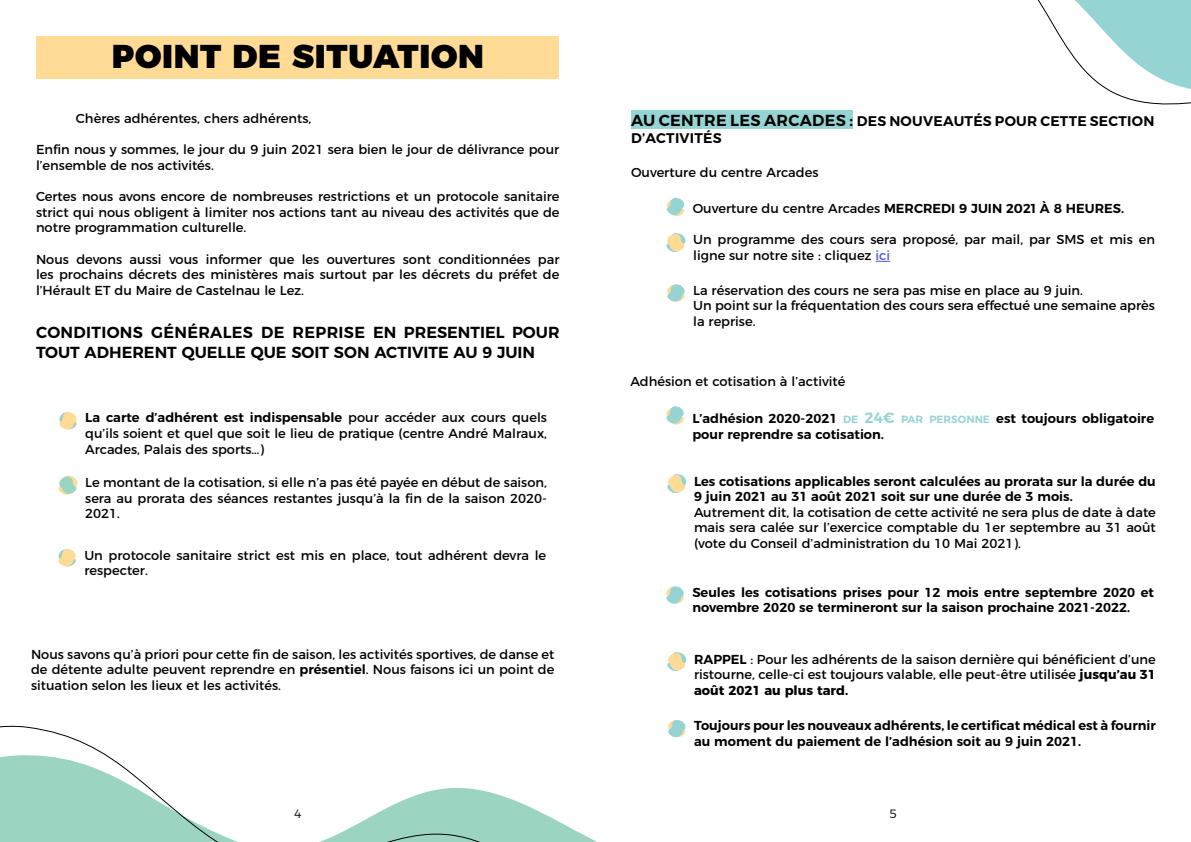
<style>
.page{position:relative;width:1191px;height:842px;background:#fff}
.page>*{position:absolute;margin:0;border:0;box-sizing:border-box;transform-origin:0 0}
.t1{font:900 33px "Montserrat";letter-spacing:.02em;color:#000}
.t2{font:600 16px/19.2px "Montserrat";color:#000}
.t3{font:600 14px/16.8px "Montserrat";letter-spacing:.02em;color:#000}
.t4{font:13px/15.6px "Montserrat";color:#000;text-align:justify}
.t5{font:600 13px/15.6px "Montserrat";color:#000}
.t6{font:300 12px "Montserrat";color:#000}
.s1{font-weight:600}
.s2{font-size:16px}
.s3{font-weight:400}
.s4{color:#4f5cd6}
.s5{font-size:10.5px;color:#96d4d4}
.s6{font-size:15px;color:#96d4d4}
.s7{font-weight:700}
</style>
<div class="page">
<div style="left:36px;top:36px;width:523px;height:43px;background:#ffdb96"></div>
<svg style="left:0;top:725px;width:597px;height:117px"></svg>
<svg style="left:631px;top:0;width:560px;height:129px"></svg>
<svg style="left:59px;top:412px;width:18px;height:18px"></svg>
<svg style="left:58px;top:549px;width:18px;height:18px"></svg>
<svg style="left:58px;top:475px;width:20px;height:20px"></svg>
<div style="left:631px;top:111px;width:221px;height:18px;background:#96d4d4"></div>
<svg style="left:667px;top:197px;width:18px;height:20px"></svg>
<svg style="left:666px;top:406px;width:18px;height:19px"></svg>
<svg style="left:667px;top:284px;width:18px;height:18px"></svg>
<svg style="left:666px;top:586px;width:18px;height:18px"></svg>
<svg style="left:668px;top:719px;width:18px;height:19px"></svg>
<svg style="left:875px;top:261px;width:15px;height:1px"></svg>
<svg style="left:666px;top:233px;width:20px;height:19px"></svg>
<svg style="left:667px;top:652px;width:20px;height:19px"></svg>
<svg style="left:667px;top:474px;width:20px;height:19px"></svg>
<h1 class="t1" style="left:112px;top:28px;width:373px">POINT DE SITUATION</h1>
<p class="t4" style="left:76px;top:110px;width:237px">Chères adhérentes, chers adhérents,</p>
<p class="t4" style="left:36px;top:141px;width:525px">Enfin nous y sommes, le jour du 9 juin 2021 sera bien le jour de délivrance pour l’ensemble de nos activités.</p>
<p class="t4" style="left:36px;top:188px;width:525px">Certes nous avons encore de nombreuses restrictions et un protocole sanitaire strict qui nous obligent à limiter nos actions tant au niveau des activités que de notre programmation culturelle.</p>
<p class="t4" style="left:36px;top:250px;width:525px">Nous devons aussi vous informer que les ouvertures sont conditionnées par les prochains décrets des ministères mais surtout par les décrets du préfet de l’Hérault ET du Maire de Castelnau le Lez.</p>
<p class="t2" style="left:36px;top:322px;width:525px">CONDITIONS GÉNÉRALES DE REPRISE EN PRESENTIEL POUR<br>TOUT ADHERENT QUELLE QUE SOIT SON ACTIVITE AU 9 JUIN</p>
<p class="t4" style="left:85px;top:409px;width:463px"><span class="s1">La carte d’adhérent est indispensable</span> pour accéder aux cours quels qu’ils soient et quel que soit le lieu de pratique (centre André Malraux, Arcades, Palais des sports…)</p>
<p class="t4" style="left:85px;top:474px;width:463px">Le montant de la cotisation, si elle n’a pas été payée en début de saison, sera au prorata des séances restantes jusqu’à la fin de la saison 2020- 2021.</p>
<p class="t4" style="left:84px;top:546px;width:463px">Un protocole sanitaire strict est mis en place, tout adhérent devra le respecter.</p>
<p class="t4" style="left:31px;top:645px;width:525px">Nous savons qu’à priori pour cette fin de saison, les activités sportives, de danse et de détente adulte peuvent reprendre en <span class="s1">présentiel</span>. Nous faisons ici un point de situation selon les lieux et les activités.</p>
<p class="t3" style="left:631px;top:112px;width:525px"><span class="s2">AU CENTRE LES ARCADES :</span> DES NOUVEAUTÉS POUR CETTE SECTION<br>D’ACTIVITÉS</p>
<p class="t4" style="left:631px;top:164px;width:189px">Ouverture du centre Arcades</p>
<p class="t5" style="left:693px;top:199px;width:433px"><span class="s3">Ouverture du centre Arcades</span> MERCREDI 9 JUIN 2021 À 8 HEURES.</p>
<p class="t4" style="left:693px;top:231px;width:463px">Un programme des cours sera proposé, par mail, par SMS et mis en ligne sur notre site : cliquez <span class="s4">ici</span></p>
<p class="t4" style="left:693px;top:281px;width:463px;text-align:left">La réservation des cours ne sera pas mise en place au 9 juin.<br>Un point sur la fréquentation des cours sera effectué une semaine après la reprise.</p>
<p class="t4" style="left:630px;top:372px;width:216px">Adhésion et cotisation à l’activité</p>
<p class="t5" style="left:692px;top:410px;width:463px">L’adhésion 2020-2021 <span class="s5">DE</span> <span class="s6">24€</span> <span class="s5">PAR PERSONNE</span> est toujours obligatoire pour reprendre sa cotisation.</p>
<p class="t5" style="left:694px;top:472px;width:463px">Les cotisations applicables seront calculées au prorata sur la durée du<br>9 juin 2021 au 31 août 2021 soit sur une durée de 3 mois.</p>
<p class="t4" style="left:694px;top:503px;width:463px">Autrement dit, la cotisation de cette activité ne sera plus de date à date mais sera calée sur l’exercice comptable du 1er septembre au 31 août (vote du Conseil d’administration du 10 Mai 2021).</p>
<p class="t5" style="left:692px;top:583px;width:463px">Seules les cotisations prises pour 12 mois entre septembre 2020 et novembre 2020 se termineront sur la saison prochaine 2021-2022.</p>
<p class="t4" style="left:694px;top:650px;width:463px"><span class="s1">RAPPEL</span> : Pour les adhérents de la saison dernière qui bénéficient d’une ristourne, celle-ci est toujours valable, elle peut-être utilisée <span class="s7">jusqu’au 31 août 2021 au plus tard.</span></p>
<p class="t5" style="left:694px;top:717px;width:463px">Toujours pour les nouveaux adhérents, le certificat médical est à fournir au moment du paiement de l’adhésion soit au 9 juin 2021.</p>
<p class="t6" style="left:294px;top:804px;width:9px">4</p>
<p class="t6" style="left:889px;top:804px;width:9px">5</p>
</div>
